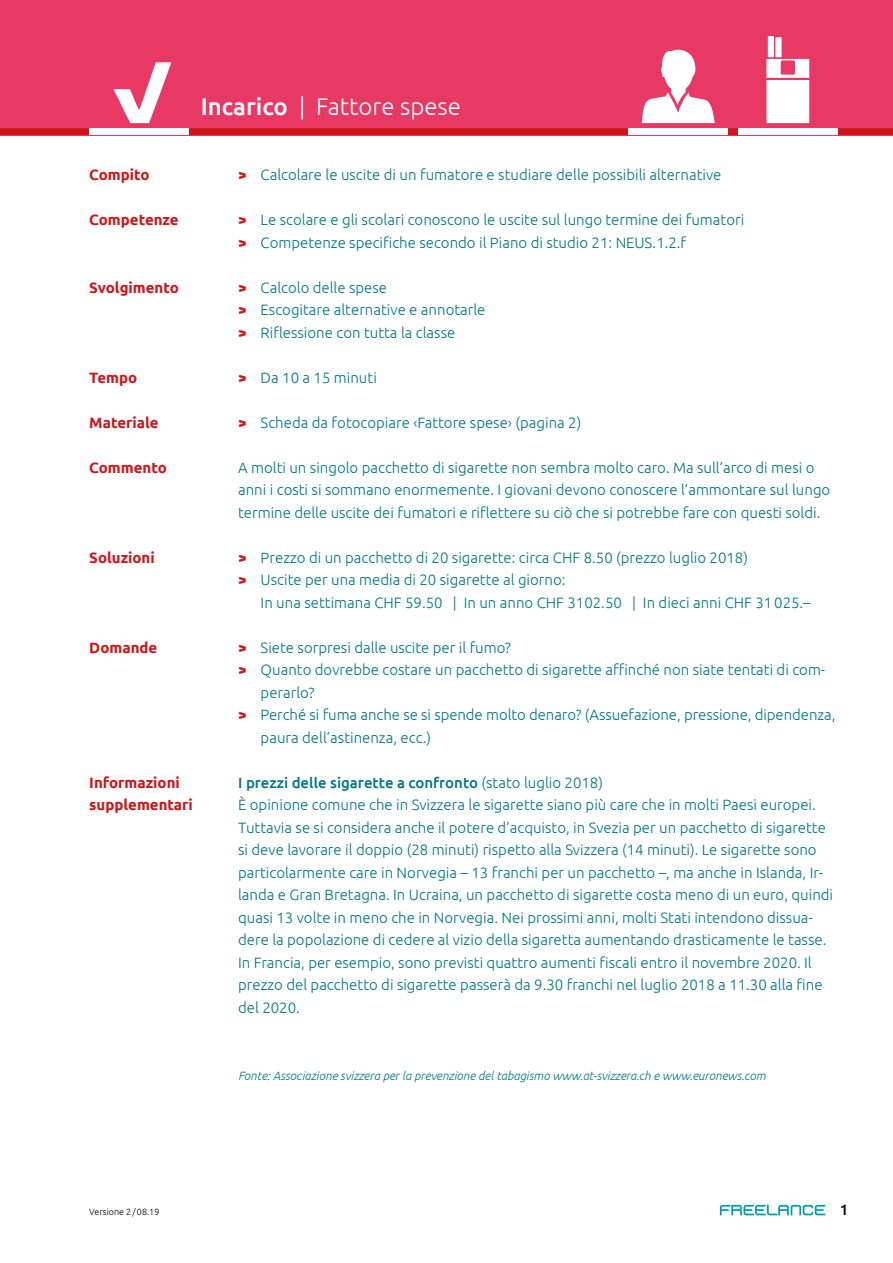
<style>
.page{position:relative;width:893px;height:1263px;background:#fff}
.page>*{position:absolute;margin:0;border:0;box-sizing:border-box;transform-origin:0 0}
.t1{font:300 24px "Ubuntu";color:#fff}
.t2{font:300 15px/22.5px "Ubuntu";color:#007683}
.t3{font:700 15px/22.5px "Ubuntu";color:#cd171a}
.t4{font:500 15px "Ubuntu";color:#000}
.t5{font:italic 300 12px "Ubuntu";color:#007683}
.t6{font:300 9px "Ubuntu";color:#000}
.s1{font-weight:500}
.s2{font-weight:700;color:#cd171a}
</style>
<div class="page">
<svg style="left:720px;top:1205px;width:105px;height:10px"></svg>
<div style="left:0;top:0;width:893px;height:135px;background:#e83965"></div>
<svg style="left:0;top:36px;width:893px;height:99px"></svg>
<h1 class="t1" style="left:201px;top:92px;width:262px"><span class="s1">Incarico</span> | Fattore spese</h1>
<p class="t3" style="left:89px;top:163px;width:62px">Compito</p>
<p class="t3" style="left:89px;top:208px;width:91px">Competenze</p>
<p class="t3" style="left:89px;top:276px;width:91px">Svolgimento</p>
<p class="t3" style="left:89px;top:366px;width:49px">Tempo</p>
<p class="t3" style="left:89px;top:411px;width:71px">Materiale</p>
<p class="t3" style="left:89px;top:456px;width:79px">Commento</p>
<p class="t3" style="left:89px;top:546px;width:67px">Soluzioni</p>
<p class="t3" style="left:89px;top:636px;width:70px">Domande</p>
<p class="t3" style="left:89px;top:771px;width:105px">Informazioni supplementari</p>
<p class="t2" style="left:238px;top:163px;width:485px"><span class="s2">&gt;</span> Calcolare le uscite di un fumatore e studiare delle possibili alternative</p>
<p class="t2" style="left:238px;top:208px;width:508px"><span class="s2">&gt;</span> Le scolare e gli scolari conoscono le uscite sul lungo termine dei fumatori <span class="s2">&gt;</span> Competenze specifiche secondo il Piano di studio 21: NEUS.1.2.f</p>
<p class="t2" style="left:238px;top:276px;width:249px"><span class="s2">&gt;</span> Calcolo delle spese<br><span class="s2">&gt;</span> Escogitare alternative e annotarle <span class="s2">&gt;</span> Riflessione con tutta la classe</p>
<p class="t2" style="left:238px;top:366px;width:140px"><span class="s2">&gt;</span> Da 10 a 15 minuti</p>
<p class="t2" style="left:238px;top:411px;width:345px"><span class="s2">&gt;</span> Scheda da fotocopiare ‹Fattore spese› (pagina 2)</p>
<p class="t2" style="left:238px;top:456px;width:594px">A molti un singolo pacchetto di sigarette non sembra molto caro. Ma sull’arco di mesi o anni i costi si sommano enormemente. I giovani devono conoscere l’ammontare sul lungo termine delle uscite dei fumatori e riflettere su ciò che si potrebbe fare con questi soldi.</p>
<p class="t2" style="left:238px;top:546px;width:511px"><span class="s2">&gt;</span> Prezzo di un pacchetto di 20 sigarette: circa CHF 8.50 (prezzo luglio 2018) <span class="s2">&gt;</span> Uscite per una media di 20 sigarette al giorno:</p>
<p class="t2" style="left:261px;top:591px;width:552px">In una settimana CHF 59.50 | In un anno CHF 3102.50 | In dieci anni CHF 31025.–</p>
<p class="t2" style="left:238px;top:636px;width:274px"><span class="s2">&gt;</span> Siete sorpresi dalle uscite per il fumo?</p>
<p class="t2" style="left:238px;top:658px;width:588px"><span class="s2">&gt;</span> Quanto dovrebbe costare un pacchetto di sigarette affinché non siate tentati di com-</p>
<p class="t2" style="left:261px;top:681px;width:55px">perarlo?</p>
<p class="t2" style="left:238px;top:703px;width:599px"><span class="s2">&gt;</span> Perché si fuma anche se si spende molto denaro? (Assuefazione, pressione, dipendenza,</p>
<p class="t2" style="left:261px;top:726px;width:172px">paura dell’astinenza, ecc.)</p>
<p class="t2" style="left:238px;top:771px;width:596px"><span class="s1">I prezzi delle sigarette a confronto</span> (stato luglio 2018)<br>È opinione comune che in Svizzera le sigarette siano più care che in molti Paesi europei.<br>Tuttavia se si considera anche il potere d’acquisto, in Svezia per un pacchetto di sigarette si deve lavorare il doppio (28 minuti) rispetto alla Svizzera (14 minuti). Le sigarette sono particolarmente care in Norvegia – 13 franchi per un pacchetto –, ma anche in Islanda, Ir&shy;landa e Gran Bretagna. In Ucraina, un pacchetto di sigarette costa meno di un euro, quindi quasi 13 volte in meno che in Norvegia. Nei prossimi anni, molti Stati intendono dissua&shy;dere la popolazione di cedere al vizio della sigaretta aumentando drasticamente le tasse.<br>In Francia, per esempio, sono previsti quattro aumenti fiscali entro il novembre 2020. Il prezzo del pacchetto di sigarette passerà da 9.30 franchi nel luglio 2018 a 11.30 alla fine del 2020.</p>
<p class="t5" style="left:238px;top:1069px;width:529px">Fonte: Associazione svizzera per la prevenzione del tabagismo www.at-svizzera.ch e www.euronews.com</p>
<p class="t6" style="left:89px;top:1206px;width:72px">Versione 2/08.19</p>
<p class="t4" style="left:840px;top:1200px;width:10px">1</p>
</div>
